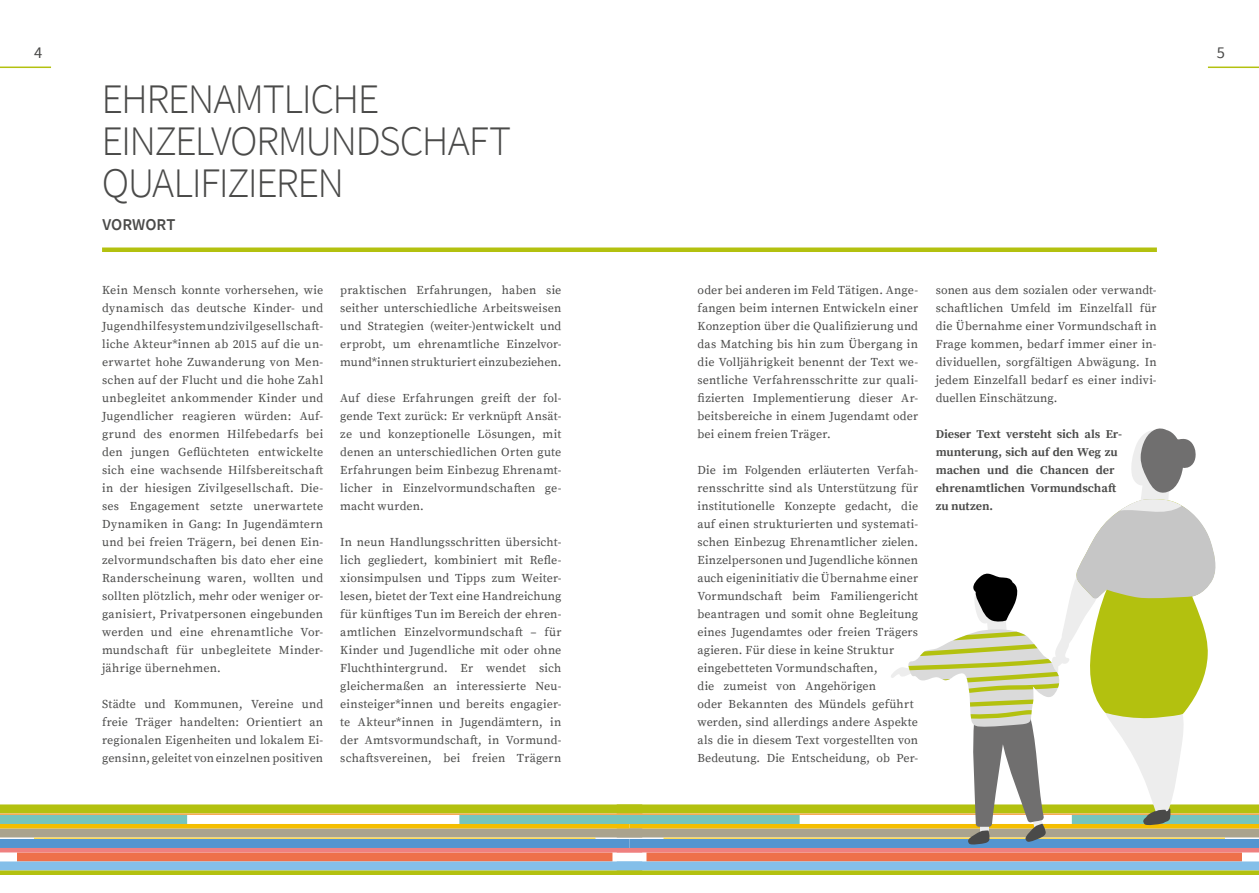
<style>
.page{position:relative;width:1259px;height:893px;background:#fff}
.page>*{position:absolute;margin:0;border:0;box-sizing:border-box;transform-origin:0 0}
.t1{font:300 42px/42px "Source Sans Pro";letter-spacing:-.04em;color:#4a4a49}
.t2{font:600 16.5px "Source Sans Pro";color:#4a4a49}
.t3{font:16.5px "Source Sans Pro";color:#4a4a49}
.t4{font:12px/18px "Source Serif Pro";letter-spacing:.01em;color:#4a4a49;text-align:justify}
.t5{font:700 12px/18px "Source Serif Pro";letter-spacing:-.005em;color:#4a4a49}
</style>
<div class="page">
<div style="left:102px;top:247px;width:1055px;height:5px;background:#b3c10f"></div>
<hr style="left:0;top:67px;width:51px;height:1px;background:#b3c10f">
<hr style="left:1208px;top:67px;width:51px;height:1px;background:#b3c10f">
<div style="left:617px;top:804px;width:642px;height:9px;background:#b3c10f"></div>
<div style="left:617px;top:828px;width:642px;height:9px;background:#aaa38e"></div>
<div style="left:646px;top:852px;width:596px;height:9px;background:#ee704a"></div>
<div style="left:617px;top:861px;width:642px;height:9px;background:#84bfe9"></div>
<div style="left:617px;top:815px;width:182px;height:9px;background:#76c5bd"></div>
<div style="left:1071px;top:815px;width:188px;height:9px;background:#76c5bd"></div>
<div style="left:629px;top:839px;width:630px;height:9px;background:#5495d0"></div>
<hr style="left:629px;top:824px;width:630px;height:4px;background:#f4be00">
<hr style="left:617px;top:848px;width:642px;height:4px;background:#ef8080">
<div style="left:617px;top:870px;width:642px;height:5px;background:#b3c10f"></div>
<hr style="left:617px;top:813px;width:642px;height:2px;background:#f7a852">
<hr style="left:663px;top:837px;width:562px;height:2px;background:#ffdb54">
<div style="left:0;top:804px;width:642px;height:9px;background:#b3c10f"></div>
<div style="left:0;top:828px;width:642px;height:9px;background:#aaa38e"></div>
<div style="left:17px;top:852px;width:595px;height:9px;background:#ee704a"></div>
<div style="left:0;top:861px;width:642px;height:9px;background:#84bfe9"></div>
<div style="left:459px;top:815px;width:183px;height:9px;background:#76c5bd"></div>
<div style="left:0;top:815px;width:187px;height:9px;background:#76c5bd"></div>
<div style="left:0;top:839px;width:629px;height:9px;background:#5495d0"></div>
<hr style="left:0;top:824px;width:629px;height:4px;background:#f4be00">
<hr style="left:0;top:848px;width:642px;height:4px;background:#ef8080">
<div style="left:0;top:870px;width:642px;height:5px;background:#b3c10f"></div>
<hr style="left:0;top:813px;width:642px;height:2px;background:#f7a852">
<hr style="left:34px;top:837px;width:561px;height:2px;background:#ffdb54">
<svg style="left:888px;top:428px;width:330px;height:417px"></svg>
<h2 class="t3" style="left:34px;top:42px;width:10px">4</h2>
<h2 class="t3" style="left:1216px;top:42px;width:10px">5</h2>
<h1 class="t1" style="left:101px;top:79px;width:411px">EHRENAMTLICHE<br>EINZELVORMUNDSCHAFT<br>QUALIFIZIEREN</h1>
<h2 class="t2" style="left:102px;top:214px;width:75px">VORWORT</h2>
<p class="t4" style="left:102px;top:281px;width:223px">Kein Mensch konnte vorhersehen, wie dynamisch das deutsche Kinder- und Jugendhilfesystem und zivilgesellschaft&shy;liche Akteur*innen ab 2015 auf die un&shy;erwartet hohe Zuwanderung von Men&shy;schen auf der Flucht und die hohe Zahl unbegleitet ankommender Kinder und Jugendlicher reagieren würden: Auf&shy;grund des enormen Hilfebedarfs bei den jungen Geflüchteten entwickelte sich eine wachsende Hilfsbereitschaft in der hiesigen Zivilgesellschaft. Die&shy;ses Engagement setzte unerwartete Dynamiken in Gang: In Jugendämtern und bei freien Trägern, bei denen Ein&shy;zelvormundschaften bis dato eher eine Randerscheinung waren, wollten und sollten plötzlich, mehr oder weniger or&shy;ganisiert, Privatpersonen eingebunden werden und eine ehrenamtliche Vor&shy;mundschaft für unbegleitete Minder&shy;jährige übernehmen.</p>
<p class="t4" style="left:102px;top:695px;width:223px">Städte und Kommunen, Vereine und freie Träger handelten: Orientiert an regionalen Eigenheiten und lokalem Ei&shy;gensinn, geleitet von einzelnen positiven</p>
<p class="t4" style="left:340px;top:281px;width:223px">praktischen Erfahrungen, haben sie seither unterschiedliche Arbeitsweisen und Strategien (weiter-)entwickelt und erprobt, um ehrenamtliche Einzelvor&shy;mund*innen strukturiert einzubeziehen.</p>
<p class="t4" style="left:340px;top:389px;width:223px">Auf diese Erfahrungen greift der fol&shy;gende Text zurück: Er verknüpft Ansät&shy;ze und konzeptionelle Lösungen, mit denen an unterschiedlichen Orten gute Erfahrungen beim Einbezug Ehrenamt&shy;licher in Einzelvormundschaften ge&shy;macht wurden.</p>
<p class="t4" style="left:340px;top:533px;width:223px">In neun Handlungsschritten übersicht&shy;lich gegliedert, kombiniert mit Refle&shy;xionsimpulsen und Tipps zum Weiter&shy;lesen, bietet der Text eine Handreichung für künftiges Tun im Bereich der ehren&shy;amtlichen Einzelvormundschaft – für Kinder und Jugendliche mit oder ohne Fluchthintergrund. Er wendet sich gleichermaßen an interessierte Neu&shy;einsteiger*innen und bereits engagier&shy;te Akteur*innen in Jugendämtern, in der Amtsvormundschaft, in Vormund&shy;schaftsvereinen, bei freien Trägern</p>
<p class="t4" style="left:697px;top:281px;width:222px">oder bei anderen im Feld Tätigen. Ange&shy;fangen beim internen Entwickeln einer Konzeption über die Qualifizierung und das Matching bis hin zum Übergang in die Volljährigkeit benennt der Text we&shy;sentliche Verfahrensschritte zur quali&shy;fizierten Implementierung dieser Ar&shy;beitsbereiche in einem Jugendamt oder bei einem freien Träger.</p>
<p class="t4" style="left:697px;top:461px;width:222px;text-align:left">Die im Folgenden erläuterten Verfah&shy;rensschritte sind als Unterstützung für institutionelle Konzepte gedacht, die auf einen strukturierten und systemati&shy;schen Einbezug Ehrenamtlicher zielen.<br>Einzelpersonen und Jugendliche können auch eigeninitiativ die Übernahme einer Vormundschaft beim Familiengericht beantragen und somit ohne Begleitung eines Jugendamtes oder freien Trägers agieren. Für diese in keine Struktur eingebetteten Vormundschaften,<br>die zumeist von Angehörigen<br>oder Bekannten des Mündels geführt werden, sind allerdings andere Aspekte als die in diesem Text vorgestellten von Bedeutung. Die Entscheidung, ob Per-</p>
<p class="t4" style="left:935px;top:281px;width:222px">sonen aus dem sozialen oder verwandt&shy;schaftlichen Umfeld im Einzelfall für die Übernahme einer Vormundschaft in Frage kommen, bedarf immer einer in&shy;dividuellen, sorgfältigen Abwägung. In jedem Einzelfall bedarf es einer indivi&shy;duellen Einschätzung.</p>
<p class="t5" style="left:935px;top:425px;width:188px">Dieser Text versteht sich als Er&shy;munterung, sich auf den Weg zu machen und die Chancen der ehrenamtlichen Vormundschaft zu nutzen.</p>
</div>
